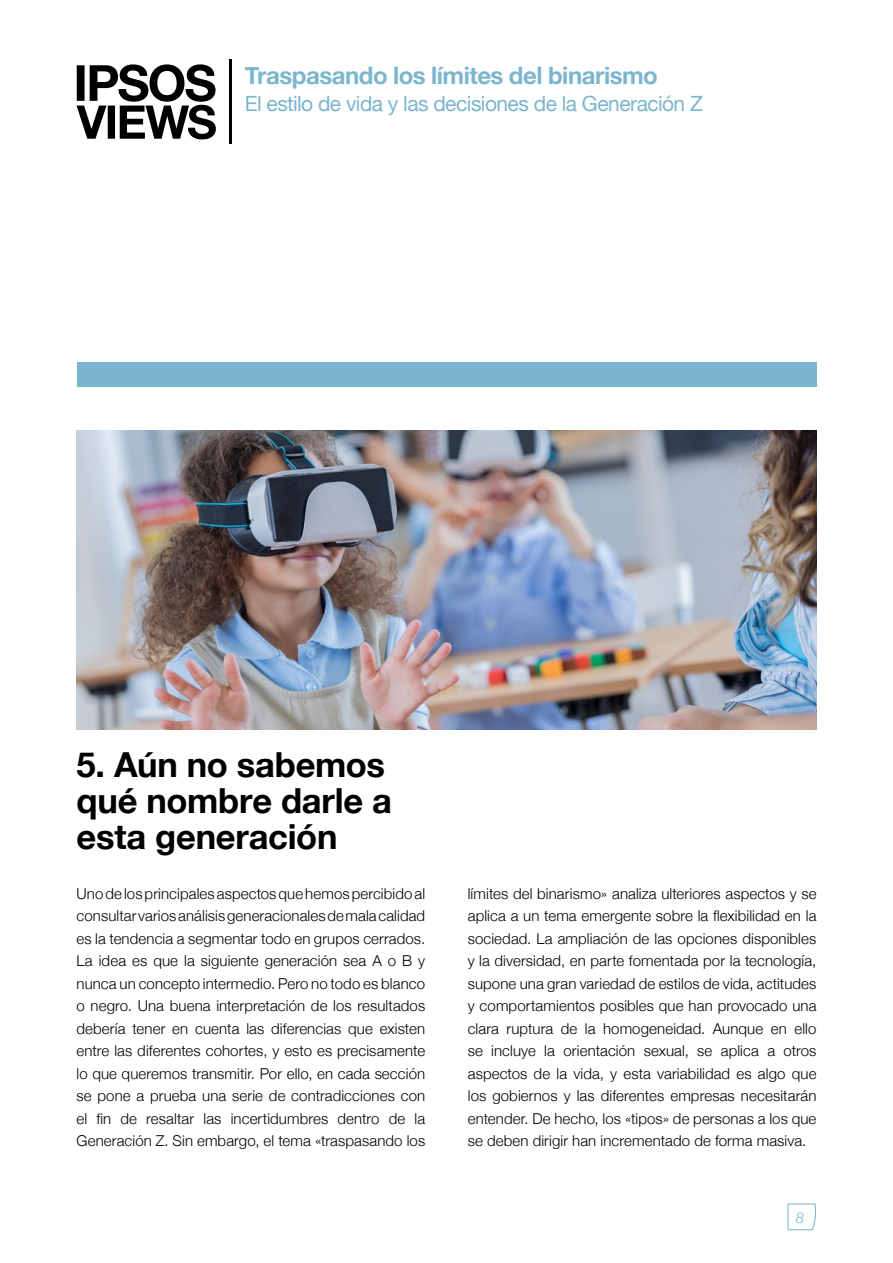
<style>
.page{position:relative;width:893px;height:1263px;background:#fff}
.page>*{position:absolute;margin:0;border:0;box-sizing:border-box;transform-origin:0 0}
.t1{font:700 34.5px/36px "Helvetica Neue";letter-spacing:-.005em;color:#000}
.t2{font:700 24px "Helvetica Neue";letter-spacing:-.02em;color:#7cb5ce}
.t3{font:21px "Helvetica Neue";letter-spacing:-.025em;color:#7cb5ce}
.t4{font:300 15px/22.5px "Helvetica Neue";letter-spacing:.01em;color:#000;text-align:justify}
.t5{font:italic 300 15px "Helvetica Neue";color:#7cb5ce}
</style>
<div class="page">
<div style="left:77px;top:362px;width:739px;height:25px;background:#7cb5ce"></div>
<svg style="left:787px;top:1203px;width:29px;height:28px"></svg>
<hr style="left:230px;top:60px;width:2px;height:84px;background:#000">
<svg style="left:77px;top:64px;width:139px;height:75px"></svg>
<img style="left:77px;top:430px;width:739px;height:299px">
<h2 class="t2" style="left:245px;top:57px;width:414px">Traspasando los límites del binarismo</h2>
<h3 class="t3" style="left:245px;top:88px;width:459px">El estilo de vida y las decisiones de la Generación Z</h3>
<h1 class="t1" style="left:77px;top:748px;width:317px">5. Aún no sabemos qué nombre darle a esta generación</h1>
<p class="t4" style="left:77px;top:881px;width:350px">Uno de los principales aspectos que hemos percibido al consultar varios análisis generacionales de mala calidad es la tendencia a segmentar todo en grupos cerrados.<br>La idea es que la siguiente generación sea A o B y nunca un concepto intermedio. Pero no todo es blanco o negro. Una buena interpretación de los resultados debería tener en cuenta las diferencias que existen entre las diferentes cohortes, y esto es precisamente lo que queremos transmitir. Por ello, en cada sección se pone a prueba una serie de contradicciones con el fin de resaltar las incertidumbres dentro de la Generación Z. Sin embargo, el tema «traspasando los</p>
<p class="t4" style="left:468px;top:881px;width:350px">límites del binarismo» analiza ulteriores aspectos y se aplica a un tema emergente sobre la flexibilidad en la sociedad. La ampliación de las opciones disponibles y la diversidad, en parte fomentada por la tecnología, supone una gran variedad de estilos de vida, actitudes y comportamientos posibles que han provocado una clara ruptura de la homogeneidad. Aunque en ello se incluye la orientación sexual, se aplica a otros aspectos de la vida, y esta variabilidad es algo que los gobiernos y las diferentes empresas necesitarán entender. De hecho, los «tipos» de personas a los que se deben dirigir han incrementado de forma masiva.</p>
<p class="t5" style="left:796px;top:1205px;width:10px">8</p>
</div>
